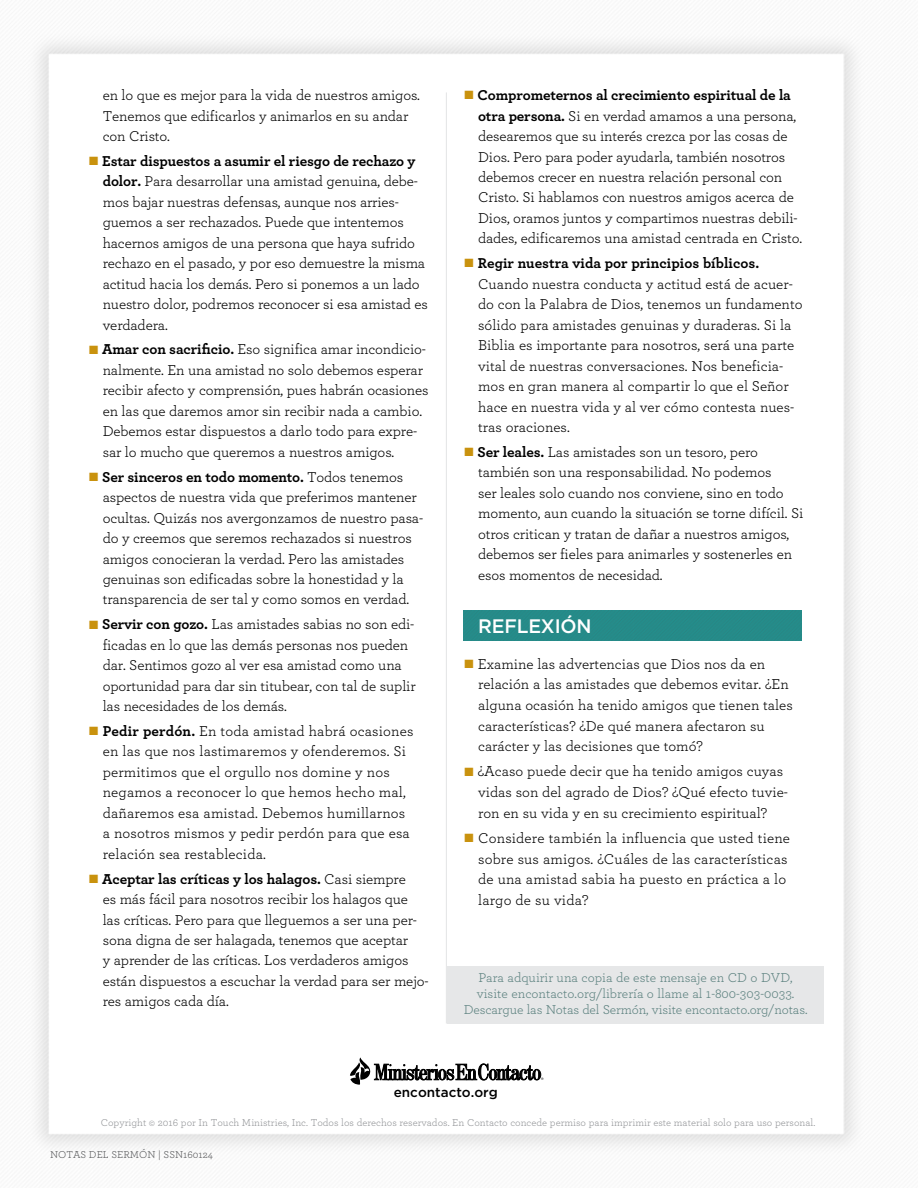
<style>
.page{position:relative;width:918px;height:1188px;background:#fff}
.page>*{position:absolute;margin:0;border:0;box-sizing:border-box;transform-origin:0 0}
.t1{font:500 19.5px "Gotham";letter-spacing:-.01em;color:#fff}
.t2{font:15px/20.4px "Archer";letter-spacing:-.01em;color:#000}
.t3{font:15px/20.4px "Archer";letter-spacing:.01em;color:#000}
.t4{font:13.5px/15.8px "Archer";color:#5d8280;text-align:center}
.t5{font:500 13.5px "Gotham";color:#000}
.t6{font:10.5px "Archer";color:#939598}
.t7{font:10.5px "Archer";color:#58595b}
.s1{color:#c9920e}
.s2{font-weight:700}
</style>
<div class="page">
<img style="left:33px;top:36px;width:827px;height:1116px">
<div style="left:463px;top:611px;width:339px;height:29px;background:#258a88"></div>
<hr style="left:446px;top:92px;width:1px;height:932px;background:#e6e7e8">
<svg style="left:350px;top:1058px;width:193px;height:27px"></svg>
<div style="left:447px;top:966px;width:377px;height:58px;background:#e6e7e8"></div>
<p class="t2" style="left:103px;top:85px;width:319px">en lo que es mejor para la vida de nuestros amigos.<br>Tenemos que edificarlos y animarlos en su andar con Cristo.</p>
<p class="t2" style="left:103px;top:150px;width:327px;text-indent:-13px"><span class="s1">■</span> <span class="s2">Estar dispuestos a asumir el riesgo de rechazo y dolor.</span> Para desarrollar una amistad genuina, debe&shy;mos bajar nuestras defensas, aunque nos arries&shy;guemos a ser rechazados. Puede que intentemos hacernos amigos de una persona que haya sufrido rechazo en el pasado, y por eso demuestre la misma actitud hacia los demás. Pero si ponemos a un lado nuestro dolor, podremos reconocer si esa amistad es verdadera.</p>
<p class="t2" style="left:103px;top:339px;width:327px;text-indent:-13px"><span class="s1">■</span> <span class="s2">Amar con sacrificio.</span> Eso significa amar incondicio&shy;nalmente. En una amistad no solo debemos esperar recibir afecto y comprensión, pues habrán ocasiones en las que daremos amor sin recibir nada a cambio.<br>Debemos estar dispuestos a darlo todo para expre&shy;sar lo mucho que queremos a nuestros amigos.</p>
<p class="t2" style="left:103px;top:466px;width:322px;text-indent:-13px"><span class="s1">■</span> <span class="s2">Ser sinceros en todo momento.</span> Todos tenemos aspectos de nuestra vida que preferimos mantener ocultas. Quizás nos avergonzamos de nuestro pasa&shy;do y creemos que seremos rechazados si nuestros amigos conocieran la verdad. Pero las amistades genuinas son edificadas sobre la honestidad y la transparencia de ser tal y como somos en verdad.</p>
<p class="t2" style="left:103px;top:614px;width:314px;text-indent:-13px"><span class="s1">■</span> <span class="s2">Servir con gozo.</span> Las amistades sabias no son edi&shy;ficadas en lo que las demás personas nos pueden dar. Sentimos gozo al ver esa amistad como una oportunidad para dar sin titubear, con tal de suplir las necesidades de los demás.</p>
<p class="t3" style="left:103px;top:720px;width:312px;text-indent:-13px"><span class="s1">■</span> <span class="s2">Pedir perdón.</span> En toda amistad habrá ocasiones en las que nos lastimaremos y ofenderemos. Si permitimos que el orgullo nos domine y nos negamos a reconocer lo que hemos hecho mal, dañaremos esa amistad. Debemos humillarnos a nosotros mismos y pedir perdón para que esa relación sea restablecida.</p>
<p class="t2" style="left:103px;top:868px;width:327px;text-indent:-13px"><span class="s1">■</span> <span class="s2">Aceptar las críticas y los halagos.</span> Casi siempre<br>es más fácil para nosotros recibir los halagos que las críticas. Pero para que lleguemos a ser una per&shy;sona digna de ser halagada, tenemos que aceptar<br>y aprender de las críticas. Los verdaderos amigos están dispuestos a escuchar la verdad para ser mejo&shy;res amigos cada día.</p>
<p class="t2" style="left:478px;top:85px;width:326px;text-indent:-13px"><span class="s1">■</span> <span class="s2">Comprometernos al crecimiento espiritual de la otra persona.</span> Si en verdad amamos a una persona, desearemos que su interés crezca por las cosas de Dios. Pero para poder ayudarla, también nosotros debemos crecer en nuestra relación personal con Cristo. Si hablamos con nuestros amigos acerca de Dios, oramos juntos y compartimos nuestras debili&shy;dades, edificaremos una amistad centrada en Cristo.</p>
<p class="t2" style="left:478px;top:253px;width:326px;text-indent:-13px"><span class="s1">■</span> <span class="s2">Regir nuestra vida por principios bíblicos.<br></span>Cuando nuestra conducta y actitud está de acuer&shy;do con la Palabra de Dios, tenemos un fundamento sólido para amistades genuinas y duraderas. Si la Biblia es importante para nosotros, será una parte vital de nuestras conversaciones. Nos beneficia&shy;mos en gran manera al compartir lo que el Señor hace en nuestra vida y al ver cómo contesta nues&shy;tras oraciones.</p>
<p class="t2" style="left:478px;top:441px;width:327px;text-indent:-13px"><span class="s1">■</span> <span class="s2">Ser leales.</span> Las amistades son un tesoro, pero también son una responsabilidad. No podemos<br>ser leales solo cuando nos conviene, sino en todo momento, aun cuando la situación se torne difícil. Si otros critican y tratan de dañar a nuestros amigos, debemos ser fieles para animarles y sostenerles en esos momentos de necesidad.</p>
<h1 class="t1" style="left:478px;top:615px;width:115px">REFLEXIÓN</h1>
<p class="t2" style="left:478px;top:653px;width:316px;text-indent:-13px"><span class="s1">■</span> Examine las advertencias que Dios nos da en relación a las amistades que debemos evitar. ¿En alguna ocasión ha tenido amigos que tienen tales características? ¿De qué manera afectaron su carácter y las decisiones que tomó?</p>
<p class="t2" style="left:478px;top:761px;width:311px;text-indent:-13px"><span class="s1">■</span> ¿Acaso puede decir que ha tenido amigos cuyas vidas son del agrado de Dios? ¿Qué efecto tuvie&shy;ron en su vida y en su crecimiento espiritual?</p>
<p class="t3" style="left:478px;top:827px;width:314px;text-indent:-13px"><span class="s1">■</span> Considere también la influencia que usted tiene sobre sus amigos. ¿Cuáles de las características de una amistad sabia ha puesto en práctica a lo largo de su vida?</p>
<p class="t4" style="left:464px;top:969px;width:345px">Para adquirir una copia de este mensaje en CD o DVD, visite encontacto.org/librería o llame al 1-800-303-0033.<br>Descargue las Notas del Sermón, visite encontacto.org/notas.</p>
<p class="t5" style="left:394px;top:1084px;width:106px">encontacto.org</p>
<p class="t6" style="left:101px;top:1116px;width:716px">Copyright © 2016 por In Touch Ministries, Inc. Todos los derechos reservados. En Contacto concede permiso para imprimir este material solo para uso personal.</p>
<p class="t7" style="left:50px;top:1147px;width:164px">NOTAS DEL SERMÓN | SSN160124</p>
</div>
